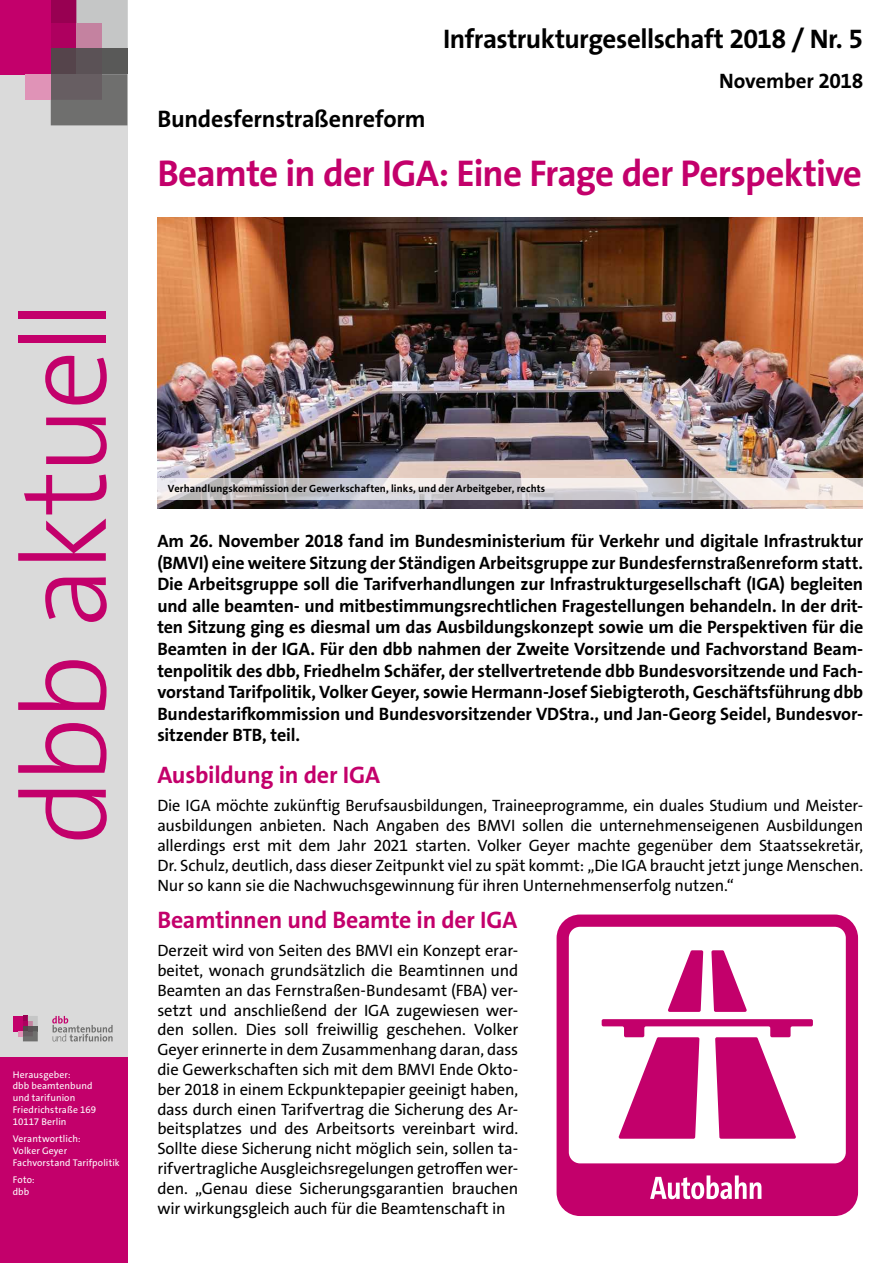
<style>
.page{position:relative;width:893px;height:1263px;background:#fff}
.page>*{position:absolute;margin:0;border:0;box-sizing:border-box;transform-origin:0 0}
.t1{font:300 120px "The Sans Os F";letter-spacing:-.045em;color:#c3006b}
.t2{font:700 37.5px "The Sans Os F";letter-spacing:-.02em;color:#c3006b}
.t3{font:700 27px "The Sans Os F";letter-spacing:-.02em;color:#000}
.t4{font:700 24px "The Sans Os F";letter-spacing:-.01em;color:#c3006b}
.t5{font:700 24px "The Sans Os F";letter-spacing:-.01em;color:#000}
.t6{font:700 21px "The Sans Os F";letter-spacing:-.01em;color:#000}
.t7{font:700 18px/21.6px "The Sans Os F";letter-spacing:-.005em;color:#000;text-align:justify}
.t8{font:16.5px/19.8px "The Sans Os F";letter-spacing:-.01em;color:#000;text-align:justify}
.t9{font:700 10.5px "The Sans Os F";letter-spacing:.015em;color:#000}
.t10{font:9.75px/11.7px "The Sans Os F";letter-spacing:.01em;color:#fff}
</style>
<div class="page">
<div style="left:0;top:0;width:127px;height:1263px;background:#dadada"></div>
<div style="left:0;top:0;width:51px;height:74px;background:#c3006b"></div>
<div style="left:51px;top:0;width:25px;height:23px;background:#980052"></div>
<div style="left:51px;top:23px;width:25px;height:26px;background:#ae005f"></div>
<div style="left:51px;top:49px;width:25px;height:25px;background:#55444b"></div>
<svg style="left:76px;top:0;width:51px;height:49px;background:#c2b1b9"></svg>
<div style="left:76px;top:49px;width:26px;height:25px;background:#5b5256"></div>
<div style="left:102px;top:49px;width:25px;height:25px;background:#595958"></div>
<svg style="left:51px;top:74px;width:76px;height:51px;background:#6c696a"></svg>
<div style="left:25px;top:74px;width:26px;height:26px;background:#e093b7"></div>
<div style="left:0;top:1057px;width:127px;height:206px;background:#c3006b"></div>
<svg style="left:52px;top:1016px;width:61px;height:25px"></svg>
<div style="left:13px;top:1016px;width:10px;height:15px;background:#c3006b"></div>
<svg style="left:18px;top:1016px;width:20px;height:25px"></svg>
<img style="left:157px;top:217px;width:705px;height:291px">
<svg style="left:557px;top:914px;width:301px;height:302px"></svg>
<svg style="left:650px;top:1175px;width:111px;height:24px"></svg>
<svg style="left:668px;top:950px;width:35px;height:62px"></svg>
<svg style="left:711px;top:950px;width:36px;height:62px"></svg>
<svg style="left:602px;top:1019px;width:211px;height:120px"></svg>
<svg style="left:157px;top:478px;width:706px;height:21px;background:#d8d4d6"></svg>
<h3 class="t5" style="left:157px;top:103px;width:270px">Bundesfernstraßenreform</h3>
<h3 class="t3" style="left:443px;top:21px;width:422px">Infrastrukturgesellschaft 2018 / Nr. 5</h3>
<p class="t6" style="left:719px;top:68px;width:146px">November 2018</p>
<h2 class="t2" style="left:157px;top:150px;width:706px">Beamte in der IGA: Eine Frage der Perspektive</h2>
<h1 class="t1" style="left:-12px;top:845px;width:547px;rotate:-90deg">dbb aktuell</h1>
<p class="t10" style="left:13px;top:1069px;width:85px">Herausgeber:<br>dbb beamtenbund und tarifunion<br>Friedrichstraße 169<br>10117 Berlin</p>
<p class="t10" style="left:13px;top:1133px;width:108px">Verantwortlich:<br>Volker Geyer<br>Fachvorstand Tarifpolitik</p>
<p class="t10" style="left:13px;top:1174px;width:24px">Foto: dbb</p>
<p class="t9" style="left:168px;top:481px;width:379px">Verhandlungskommission der Gewerkschaften, links, und der Arbeitgeber, rechts</p>
<p class="t7" style="left:157px;top:530px;width:707px">Am 26. November 2018 fand im Bundesministerium für Verkehr und digitale Infrastruktur (BMVI) eine weitere Sitzung der Ständigen Arbeitsgruppe zur Bundesfernstraßenreform statt.<br>Die Arbeitsgruppe soll die Tarifverhandlungen zur Infrastrukturgesellschaft (IGA) begleiten und alle beamten- und mitbestimmungsrechtlichen Fragestellungen behandeln. In der drit&shy;ten Sitzung ging es diesmal um das Ausbildungskonzept sowie um die Perspektiven für die Beamten in der IGA. Für den dbb nahmen der Zweite Vorsitzende und Fachvorstand Beam&shy;tenpolitik des dbb, Friedhelm Schäfer, der stellvertretende dbb Bundesvorsitzende und Fach&shy;vorstand Tarifpolitik, Volker Geyer, sowie Hermann-Josef Siebigteroth, Geschäftsführung dbb Bundestarifkommission und Bundesvorsitzender VDStra., und Jan-Georg Seidel, Bundesvor&shy;sitzender BTB, teil.</p>
<h3 class="t4" style="left:157px;top:759px;width:224px">Ausbildung in der IGA</h3>
<p class="t8" style="left:157px;top:796px;width:707px">Die IGA möchte zukünftig Berufsausbildungen, Traineeprogramme, ein duales Studium und Meister&shy;ausbildungen anbieten. Nach Angaben des BMVI sollen die unternehmenseigenen Ausbildungen allerdings erst mit dem Jahr 2021 starten. Volker Geyer machte gegenüber dem Staatssekretär, Dr. Schulz, deutlich, dass dieser Zeitpunkt viel zu spät kommt: „Die IGA braucht jetzt junge Menschen.<br>Nur so kann sie die Nachwuchsgewinnung für ihren Unternehmenserfolg nutzen.“</p>
<h3 class="t4" style="left:157px;top:904px;width:361px">Beamtinnen und Beamte in der IGA</h3>
<p class="t8" style="left:157px;top:941px;width:362px">Derzeit wird von Seiten des BMVI ein Konzept erar&shy;beitet, wonach grundsätzlich die Beamtinnen und Beamten an das Fernstraßen-Bundesamt (FBA) ver&shy;setzt und anschließend der IGA zugewiesen wer&shy;den sollen. Dies soll freiwillig geschehen. Volker Geyer erinnerte in dem Zusammenhang daran, dass die Gewerkschaften sich mit dem BMVI Ende Okto&shy;ber 2018 in einem Eckpunktepapier geeinigt haben, dass durch einen Tarifvertrag die Sicherung des Ar&shy;beitsplatzes und des Arbeitsorts vereinbart wird.<br>Sollte diese Sicherung nicht möglich sein, sollen ta&shy;rifvertragliche Ausgleichsregelungen getroffen wer&shy;den. „Genau diese Sicherungsgarantien brauchen wir wirkungsgleich auch für die Beamtenschaft in</p>
</div>
